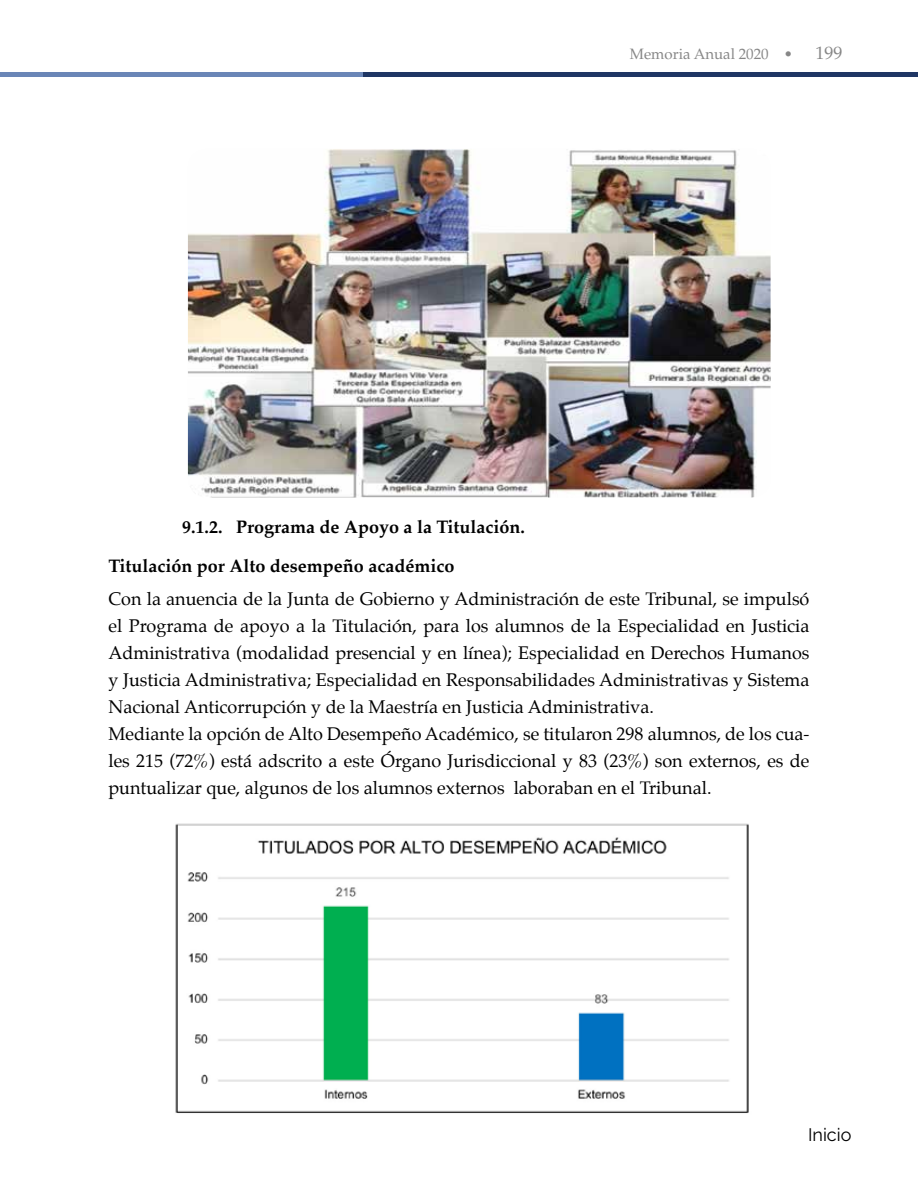
<style>
.page{position:relative;width:918px;height:1188px;background:#fff}
.page>*{position:absolute;margin:0;border:0;box-sizing:border-box;transform-origin:0 0}
.t1{font:18px/27px "Palatino";color:#000}
.t2{font:700 18px/39px "Palatino";color:#000}
.t3{font:18px "Raleway";color:#000}
.t4{font:15px "Palatino LT Std";color:#878787}
.s1{font-size:18px}
</style>
<div class="page">
<div style="left:0;top:72px;width:363px;height:5px;background:#6a86b7"></div>
<div style="left:363px;top:72px;width:555px;height:5px;background:#1f3664"></div>
<img style="left:188px;top:149px;width:583px;height:349px">
<img style="left:175px;top:823px;width:574px;height:291px">
<p class="t4" style="left:630px;top:45px;width:214px">Memoria Anual 2020 • <span class="s1">199</span></p>
<p class="t2" style="left:108px;top:507px;width:418px;text-indent:74px">9.1.2. Programa de Apoyo a la Titulación.<br>Titulación por Alto desempeño académico</p>
<p class="t1" style="left:108px;top:586px;width:703px">Con la anuencia de la Junta de Gobierno y Administración de este Tribunal, se impulsó el Programa de apoyo a la Titulación, para los alumnos de la Especialidad en Justicia Administrativa (modalidad presencial y en línea); Especialidad en Derechos Humanos y Justicia Administrativa; Especialidad en Responsabilidades Administrativas y Sistema Nacional Anticorrupción y de la Maestría en Justicia Administrativa.<br>Mediante la opción de Alto Desempeño Académico, se titularon 298 alumnos, de los cua&shy;les 215 (72%) está adscrito a este Órgano Jurisdiccional y 83 (23%) son externos, es de puntualizar que, algunos de los alumnos externos laboraban en el Tribunal.</p>
<p class="t3" style="left:808px;top:1124px;width:45px">Inicio</p>
</div>
